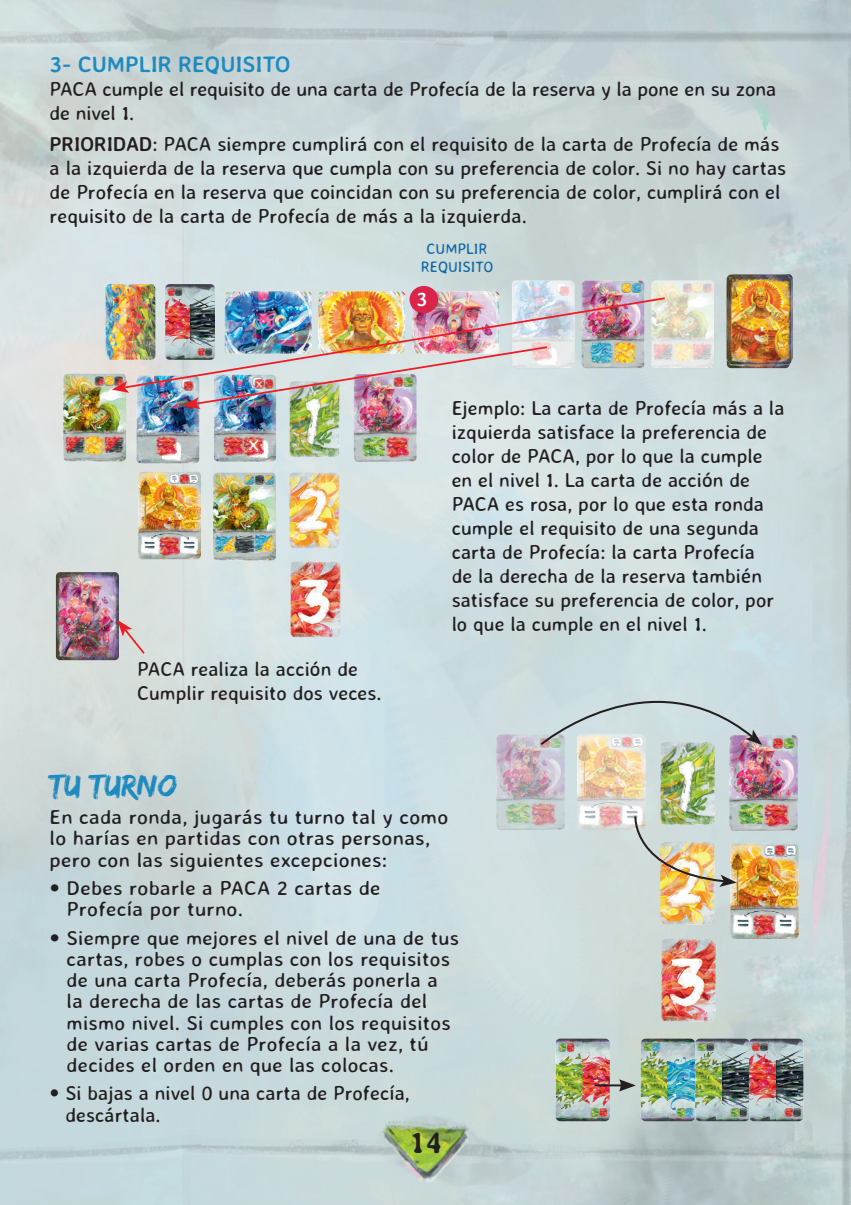
<style>
.page{position:relative;width:851px;height:1205px;background:#fff}
.page>*{position:absolute;margin:0;border:0;box-sizing:border-box;transform-origin:0 0}
.t1{font:32.25px "Edo SZ";color:#1e8bc0}
.t2{font:700 30px "Averia";color:#231f20}
.t3{font:700 22.25px "Averia Sans Libre";color:#1e8bc0}
.t4{font:20px/24px "Averia Sans Libre";color:#231f20}
.t5{font:20px/21.2px "Averia Sans Libre";color:#231f20;scale:1.05 1}
.t6{font:700 19.75px "Averia";color:#fff}
.t7{font:15px/17.5px "Averia Sans Libre";color:#1268a8;text-align:center}
.s1{font-weight:700}
.s2{font-family:"Alte Haas Grotesk"}
</style>
<div class="page">
<img style="left:0;top:0;width:850px;height:1205px">
<img style="left:555px;top:1038px;width:58px;height:86px">
<img style="left:56px;top:274px;width:746px;height:751px">
<hr style="left:594px;top:1084px;width:29px;height:2px;background:#231f20">
<img style="left:619px;top:1038px;width:187px;height:86px">
<p class="t3" style="left:50px;top:50px;width:242px">3- CUMPLIR REQUISITO</p>
<p class="t4" style="left:50px;top:77px;width:728px">PACA cumple el requisito de una carta de Profecía de la reserva y la pone en su zona de nivel 1.</p>
<p class="t4" style="left:50px;top:132px;width:738px"><span class="s1">PRIORIDAD</span>: PACA siempre cumplirá con el requisito de la carta de Profecía de más a la izquierda de la reserva que cumpla con su preferencia de color. Si no hay cartas de Profecía en la reserva que coincidan con su preferencia de color, cumplirá con el requisito de la carta de Profecía de más a la izquierda.</p>
<p class="t7" style="left:420px;top:240px;width:74px">CUMPLIR<br>REQUISITO</p>
<p class="t6" style="left:416px;top:288px;width:13px">3</p>
<p class="t4" style="left:137px;top:657px;width:246px">PACA realiza la acción de<br>Cumplir requisito dos veces.</p>
<p class="t4" style="left:451px;top:395px;width:334px">Ejemplo: La carta de Profecía más a la izquierda satisface la preferencia de color de PACA, por lo que la cumple en el nivel 1. La carta de acción de PACA es rosa, por lo que esta ronda cumple el requisito de una segunda carta de Profecía: la carta Profecía<br>de la derecha de la reserva también satisface su preferencia de color, por lo que la cumple en el nivel 1.</p>
<h1 class="t1" style="left:50px;top:766px;width:129px">TU TURNO</h1>
<p class="t5" style="left:50px;top:806px;width:381px">En cada ronda, jugarás tu turno tal y como lo harías en partidas con otras personas, pero con las siguientes excepciones:</p>
<p class="t5" style="left:67px;top:877px;width:300px;text-indent:-17px"><span class="s2">•</span> Debes robarle a PACA 2 cartas de<br>Profecía por turno.</p>
<p class="t4" style="left:67px;top:926px;width:394px;line-height:21.2px;text-indent:-17px"><span class="s2">•</span> Siempre que mejores el nivel de una de tus cartas, robes o cumplas con los requisitos de una carta Profecía, deberás ponerla a la derecha de las cartas de Profecía del mismo nivel. Si cumples con los requisitos de varias cartas de Profecía a la vez, tú decides el orden en que las colocas.</p>
<p class="t4" style="left:65px;top:1082px;width:346px;line-height:21.2px;text-indent:-16px"><span class="s2">•</span> Si bajas a nivel 0 una carta de Profecía, descártala.</p>
<h2 class="t2" style="left:409px;top:1126px;width:35px">14</h2>
</div>
